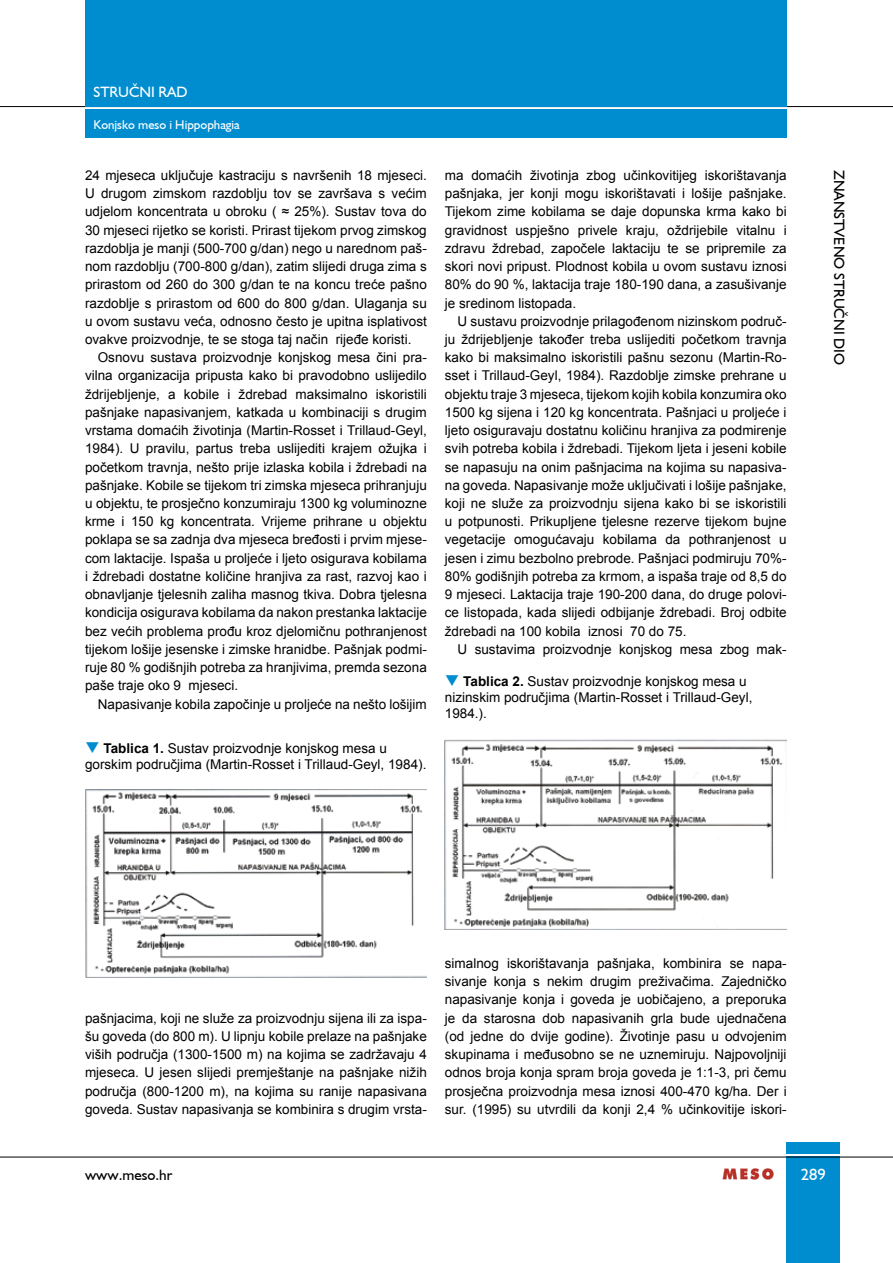
<style>
.page{position:relative;width:893px;height:1263px;background:#fff}
.page>*{position:absolute;margin:0;border:0;box-sizing:border-box;transform-origin:0 0}
.t1{font:16.5px "Humanist 521 BT";color:#fff}
.t2{font:15px "Humanist 521 BT";color:#000}
.t3{font:15px "Humanist 521 BT";color:#fff}
.t4{font:13.5px/18.3px "Arial";color:#000;text-align:justify}
.t5{font:12.75px "Humanist 521 BT";color:#fff}
.s1{color:#008dd0}
.s2{font-weight:700}
</style>
<div class="page">
<svg style="left:723px;top:1168px;width:51px;height:11px"></svg>
<hr style="left:0;top:106px;width:893px;height:1px;background:#000">
<div style="left:85px;top:0;width:702px;height:107px;background:#008dd0"></div>
<div style="left:787px;top:1157px;width:53px;height:106px;background:#008dd0"></div>
<hr style="left:0;top:1157px;width:893px;height:1px;background:#000">
<div style="left:787px;top:1143px;width:53px;height:11px;background:#008dd0"></div>
<div style="left:85px;top:110px;width:702px;height:28px;background:#008dd0"></div>
<img style="left:85px;top:789px;width:342px;height:189px">
<img style="left:445px;top:739px;width:342px;height:190px">
<p class="t3" style="left:94px;top:83px;width:96px">STRUČNI RAD</p>
<p class="t5" style="left:94px;top:116px;width:148px">Konjsko meso i Hippophagia</p>
<p class="t4" style="left:85px;top:166px;width:343px">24 mjeseca uključuje kastraciju s navršenih 18 mjeseci.<br>U drugom zimskom razdoblju tov se završava s većim udjelom koncentrata u obroku ( ≈ 25%). Sustav tova do 30 mjeseci rijetko se koristi. Prirast tijekom prvog zimskog razdoblja je manji (500-700 g/dan) nego u narednom paš&shy;nom razdoblju (700-800 g/dan), zatim slijedi druga zima s prirastom od 260 do 300 g/dan te na koncu treće pašno razdoblje s prirastom od 600 do 800 g/dan. Ulaganja su u ovom sustavu veća, odnosno često je upitna isplativost ovakve proizvodnje, te se stoga taj način rijeđe koristi.</p>
<p class="t4" style="left:85px;top:348px;width:343px;text-indent:13px">Osnovu sustava proizvodnje konjskog mesa čini pra&shy;vilna organizacija pripusta kako bi pravodobno uslijedilo ždrijebljenje, a kobile i ždrebad maksimalno iskoristili pašnjake napasivanjem, katkada u kombinaciji s drugim vrstama domaćih životinja (Martin-Rosset i Trillaud-Geyl, 1984). U pravilu, partus treba uslijediti krajem ožujka i početkom travnja, nešto prije izlaska kobila i ždrebadi na pašnjake. Kobile se tijekom tri zimska mjeseca prihranjuju u objektu, te prosječno konzumiraju 1300 kg voluminozne krme i 150 kg koncentrata. Vrijeme prihrane u objektu poklapa se sa zadnja dva mjeseca bređosti i prvim mjese&shy;com laktacije. Ispaša u proljeće i ljeto osigurava kobilama i ždrebadi dostatne količine hranjiva za rast, razvoj kao i obnavljanje tjelesnih zaliha masnog tkiva. Dobra tjelesna kondicija osigurava kobilama da nakon prestanka laktacije bez većih problema prođu kroz djelomičnu pothranjenost tijekom lošije jesenske i zimske hranidbe. Pašnjak podmi&shy;ruje 80 % godišnjih potreba za hranjivima, premda sezona paše traje oko 9 mjeseci.</p>
<p class="t4" style="left:98px;top:695px;width:331px">Napasivanje kobila započinje u proljeće na nešto lošijim</p>
<p class="t4" style="left:85px;top:740px;width:343px;line-height:16.2px"><span class="s1">❑</span> <span class="s2">Tablica 1.</span> Sustav proizvodnje konjskog mesa u gorskim područjima (Martin-Rosset i Trillaud-Geyl, 1984).</p>
<p class="t4" style="left:445px;top:166px;width:343px">ma domaćih životinja zbog učinkovitijeg iskorištavanja pašnjaka, jer konji mogu iskorištavati i lošije pašnjake.<br>Tijekom zime kobilama se daje dopunska krma kako bi gravidnost uspješno privele kraju, oždrijebile vitalnu i zdravu ždrebad, započele laktaciju te se pripremile za skori novi pripust. Plodnost kobila u ovom sustavu iznosi 80% do 90 %, laktacija traje 180-190 dana, a zasušivanje je sredinom listopada.</p>
<p class="t4" style="left:445px;top:312px;width:343px;text-indent:13px">U sustavu proizvodnje prilagođenom nizinskom područ&shy;ju ždrijebljenje također treba uslijediti početkom travnja kako bi maksimalno iskoristili pašnu sezonu (Martin-Ro&shy;sset i Trillaud-Geyl, 1984). Razdoblje zimske prehrane u objektu traje 3 mjeseca, tijekom kojih kobila konzumira oko 1500 kg sijena i 120 kg koncentrata. Pašnjaci u proljeće i ljeto osiguravaju dostatnu količinu hranjiva za podmirenje svih potreba kobila i ždrebadi. Tijekom ljeta i jeseni kobile se napasuju na onim pašnjacima na kojima su napasiva&shy;na goveda. Napasivanje može uključivati i lošije pašnjake, koji ne služe za proizvodnju sijena kako bi se iskoristili u potpunosti. Prikupljene tjelesne rezerve tijekom bujne vegetacije omogućavaju kobilama da pothranjenost u jesen i zimu bezbolno prebrode. Pašnjaci podmiruju 70%- 80% godišnjih potreba za krmom, a ispaša traje od 8,5 do 9 mjeseci. Laktacija traje 190-200 dana, do druge polovi&shy;ce listopada, kada slijedi odbijanje ždrebadi. Broj odbite ždrebadi na 100 kobila iznosi 70 do 75.</p>
<p class="t4" style="left:458px;top:640px;width:330px">U sustavima proizvodnje konjskog mesa zbog mak-</p>
<p class="t4" style="left:445px;top:673px;width:309px;line-height:16.2px;text-align:left"><span class="s1">❑</span> <span class="s2">Tablica 2.</span> Sustav proizvodnje konjskog mesa u nizinskim područjima (Martin-Rosset i Trillaud-Geyl,<br>1984.).</p>
<p class="t2" style="left:849px;top:170px;width:196px;rotate:90deg">ZNANSTVENO STRUČNI DIO</p>
<p class="t4" style="left:85px;top:1009px;width:343px">pašnjacima, koji ne služe za proizvodnju sijena ili za ispa&shy;šu goveda (do 800 m). U lipnju kobile prelaze na pašnjake viših područja (1300-1500 m) na kojima se zadržavaju 4 mjeseca. U jesen slijedi premještanje na pašnjake nižih područja (800-1200 m), na kojima su ranije napasivana goveda. Sustav napasivanja se kombinira s drugim vrsta-</p>
<p class="t4" style="left:445px;top:954px;width:343px">simalnog iskorištavanja pašnjaka, kombinira se napa&shy;sivanje konja s nekim drugim preživačima. Zajedničko napasivanje konja i goveda je uobičajeno, a preporuka je da starosna dob napasivanih grla bude ujednačena (od jedne do dvije godine). Životinje pasu u odvojenim skupinama i međusobno se ne uznemiruju. Najpovoljniji odnos broja konja spram broja goveda je 1:1-3, pri čemu prosječna proizvodnja mesa iznosi 400-470 kg/ha. Der i sur. (1995) su utvrdili da konji 2,4 % učinkovitije iskori-</p>
<p class="t2" style="left:85px;top:1165px;width:89px">www.meso.hr</p>
<p class="t1" style="left:801px;top:1164px;width:26px">289</p>
</div>
